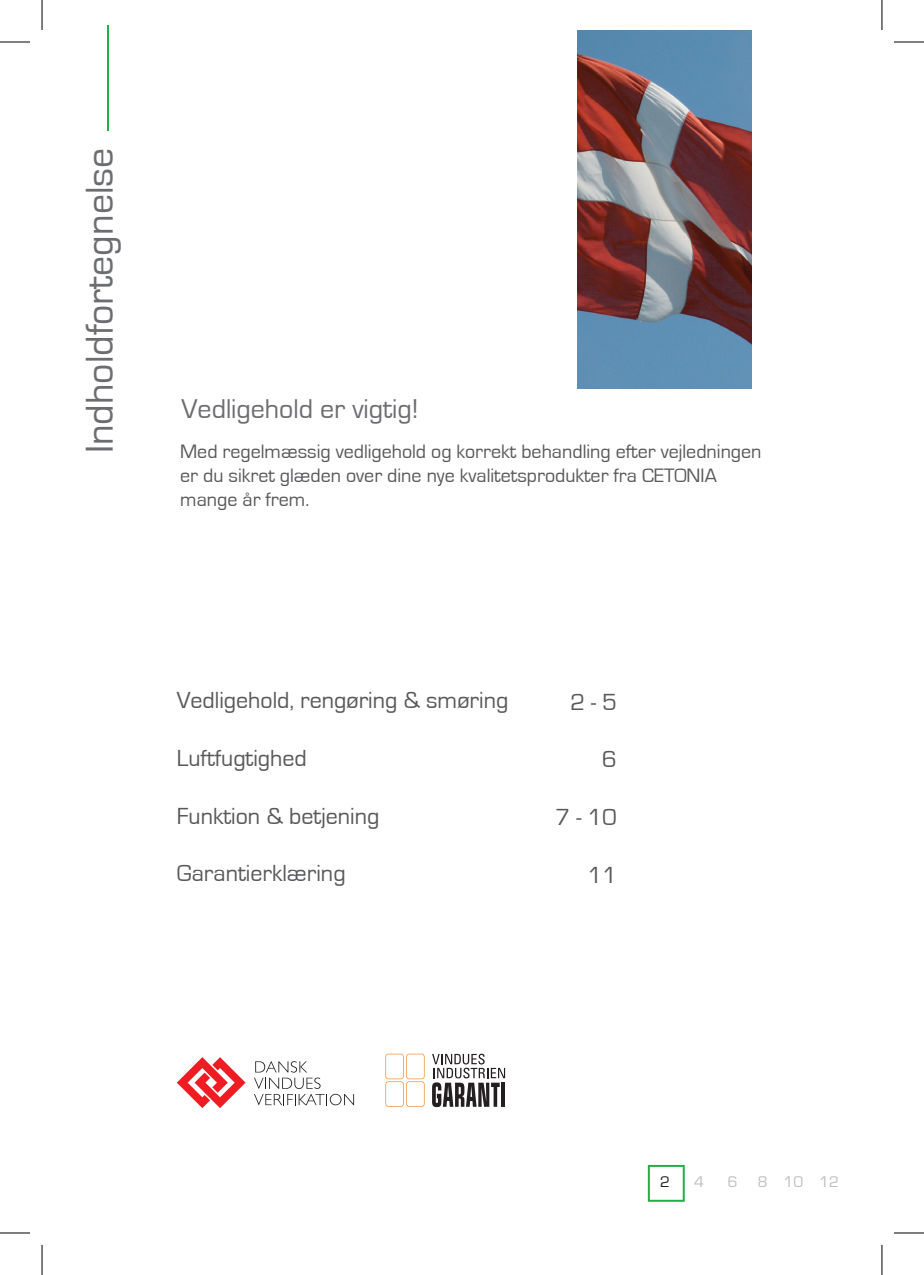
<style>
.page{position:relative;width:924px;height:1275px;background:#fff}
.page>*{position:absolute;margin:0;border:0;box-sizing:border-box;transform-origin:0 0}
.t1{font:40px "Eurostile";color:#6c6d70}
.t2{font:28px "Eurostile";color:#6c6d70}
.t3{font:24px "Eurostile";color:#57585a}
.t4{font:20px/24px "Eurostile";color:#57585a}
.t5{font:16px "Eurostile";color:#bcbdc0}
.t6{font:16px "Eurostile";color:#231f20}
</style>
<div class="page">
<div style="left:647px;top:1165px;width:37px;height:36px;border:2px solid #22af4a"></div>
<hr style="left:107px;top:25px;width:2px;height:106px;background:#22af4a">
<img style="left:577px;top:31px;width:174px;height:357px">
<svg style="left:385px;top:1053px;width:39px;height:54px"></svg>
<svg style="left:432px;top:1053px;width:73px;height:54px"></svg>
<hr style="left:501px;top:1082px;width:4px;height:24px;background:#231f20">
<svg style="left:177px;top:1057px;width:68px;height:51px"></svg>
<svg style="left:254px;top:1061px;width:100px;height:44px"></svg>
<hr style="left:0;top:42px;width:30px;height:1px;background:#000">
<hr style="left:893px;top:42px;width:30px;height:1px;background:#000">
<hr style="left:0;top:1232px;width:30px;height:1px;background:#000">
<hr style="left:893px;top:1232px;width:30px;height:1px;background:#000">
<hr style="left:42px;top:0;width:1px;height:30px;background:#000">
<hr style="left:42px;top:1245px;width:1px;height:30px;background:#000">
<hr style="left:881px;top:0;width:1px;height:30px;background:#000">
<hr style="left:881px;top:1245px;width:1px;height:30px;background:#000">
<h1 class="t1" style="left:78px;top:453px;width:307px;rotate:-90deg">Indholdfortegnelse</h1>
<h2 class="t2" style="left:181px;top:394px;width:238px">Vedligehold er vigtig!</h2>
<p class="t4" style="left:180px;top:440px;width:582px">Med regelmæssig vedligehold og korrekt behandling efter vejledningen er du sikret glæden over dine nye kvalitetsprodukter fra CETONIA mange år frem.</p>
<p class="t3" style="left:177px;top:687px;width:333px">Vedligehold, rengøring &amp; smøring</p>
<p class="t3" style="left:177px;top:745px;width:131px">Luftfugtighed</p>
<p class="t3" style="left:177px;top:802px;width:204px">Funktion &amp; betjening</p>
<p class="t3" style="left:177px;top:860px;width:170px">Garantierklæring</p>
<p class="t3" style="left:570px;top:689px;width:48px">2 - 5</p>
<p class="t3" style="left:602px;top:746px;width:16px">6</p>
<p class="t3" style="left:555px;top:804px;width:63px">7 - 10</p>
<p class="t3" style="left:587px;top:861px;width:31px">11</p>
<p class="t6" style="left:660px;top:1173px;width:11px">2</p>
<p class="t5" style="left:693px;top:1173px;width:11px">4</p>
<p class="t5" style="left:727px;top:1173px;width:11px">6</p>
<p class="t5" style="left:757px;top:1173px;width:83px">8 10 12</p>
</div>
